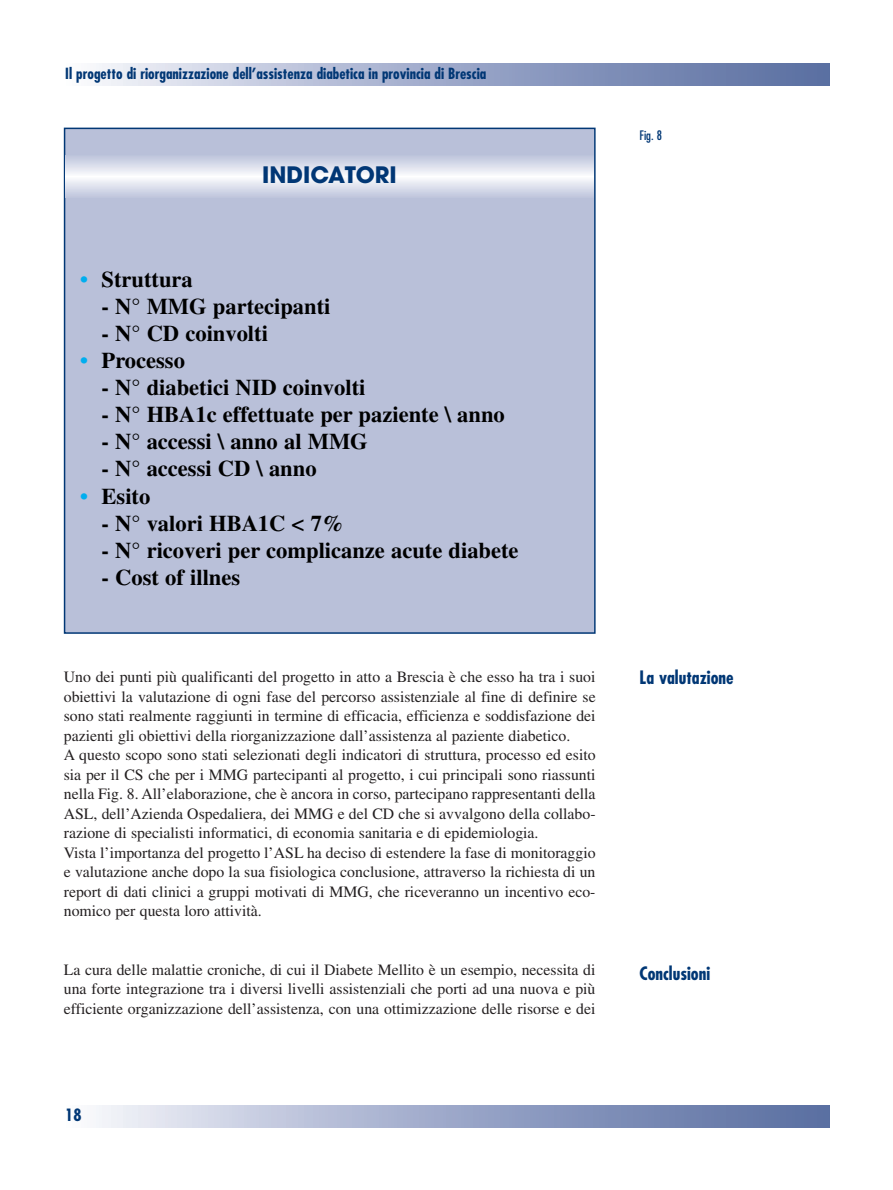
<style>
.page{position:relative;width:893px;height:1190px;background:#fff}
.page>*{position:absolute;margin:0;border:0;box-sizing:border-box;transform-origin:0 0}
.t1{font:700 22.5px "Times";color:#000}
.t2{font:700 22.5px "Avant Garde";color:#013775}
.t3{font:700 condensed 18px "Futura";color:#013775}
.t4{font:700 condensed 16.5px "Futura";color:#013775}
.t5{font:15.75px/19.5px "Times";color:#231f20}
.t6{font:700 condensed 15px "Futura";color:#013775}
.t7{font:condensed 12.75px "Futura";color:#013775}
.s1{color:#00aeef}
</style>
<div class="page">
<div style="left:64px;top:64px;width:765px;height:21px;background:linear-gradient(to right,#f3f4fa,#51679d)"></div>
<div style="left:64px;top:1106px;width:765px;height:21px;background:linear-gradient(to right,#f3f4fa,#51679d)"></div>
<div style="left:65px;top:129px;width:529px;height:503px;background:#b9c0d9"></div>
<div style="left:64px;top:128px;width:531px;height:506px;border:2px solid #013775"></div>
<svg style="left:65px;top:155px;width:528px;height:43px"></svg>
<p class="t6" style="left:65px;top:66px;width:422px">Il progetto di riorganizzazione dell’assistenza diabetica in provincia di Brescia</p>
<h1 class="t2" style="left:262px;top:166px;width:136px">INDICATORI</h1>
<h1 class="t1" style="left:80px;top:272px;width:114px"><span class="s1">•</span> Struttura</h1>
<h1 class="t1" style="left:102px;top:299px;width:230px">- N° MMG partecipanti</h1>
<h1 class="t1" style="left:102px;top:326px;width:168px">- N° CD coinvolti</h1>
<h1 class="t1" style="left:80px;top:353px;width:106px"><span class="s1">•</span> Processo</h1>
<h1 class="t1" style="left:102px;top:380px;width:265px">- N° diabetici NID coinvolti</h1>
<h1 class="t1" style="left:102px;top:407px;width:405px">- N° HBA1c effettuate per paziente \ anno</h1>
<h1 class="t1" style="left:102px;top:434px;width:268px">- N° accessi \ anno al MMG</h1>
<h1 class="t1" style="left:102px;top:461px;width:216px">- N° accessi CD \ anno</h1>
<h1 class="t1" style="left:80px;top:488px;width:72px"><span class="s1">•</span> Esito</h1>
<h1 class="t1" style="left:102px;top:515px;width:244px">- N° valori HBA1C &lt; 7%</h1>
<h1 class="t1" style="left:102px;top:542px;width:418px">- N° ricoveri per complicanze acute diabete</h1>
<h1 class="t1" style="left:102px;top:569px;width:140px">- Cost of illnes</h1>
<p class="t5" style="left:64px;top:668px;width:533px">Uno dei punti più qualificanti del progetto in atto a Brescia è che esso ha tra i suoi obiettivi la valutazione di ogni fase del percorso assistenziale al fine di definire se sono stati realmente raggiunti in termine di efficacia, efficienza e soddisfazione dei pazienti gli obiettivi della riorganizzazione dall’assistenza al paziente diabetico.<br>A questo scopo sono stati selezionati degli indicatori di struttura, processo ed esito sia per il CS che per i MMG partecipanti al progetto, i cui principali sono riassunti nella Fig. 8. All’elaborazione, che è ancora in corso, partecipano rappresentanti della ASL, dell’Azienda Ospedaliera, dei MMG e del CD che si avvalgono della collabo&shy;razione di specialisti informatici, di economia sanitaria e di epidemiologia.<br>Vista l’importanza del progetto l’ASL ha deciso di estendere la fase di monitoraggio e valutazione anche dopo la sua fisiologica conclusione, attraverso la richiesta di un report di dati clinici a gruppi motivati di MMG, che riceveranno un incentivo eco&shy;nomico per questa loro attività.</p>
<p class="t7" style="left:639px;top:129px;width:24px">Fig. 8</p>
<p class="t3" style="left:639px;top:669px;width:95px">La valutazione</p>
<p class="t5" style="left:64px;top:961px;width:533px;text-align:justify">La cura delle malattie croniche, di cui il Diabete Mellito è un esempio, necessita di una forte integrazione tra i diversi livelli assistenziali che porti ad una nuova e più efficiente organizzazione dell’assistenza, con una ottimizzazione delle risorse e dei</p>
<p class="t3" style="left:639px;top:965px;width:72px">Conclusioni</p>
<p class="t4" style="left:65px;top:1107px;width:18px">18</p>
</div>
